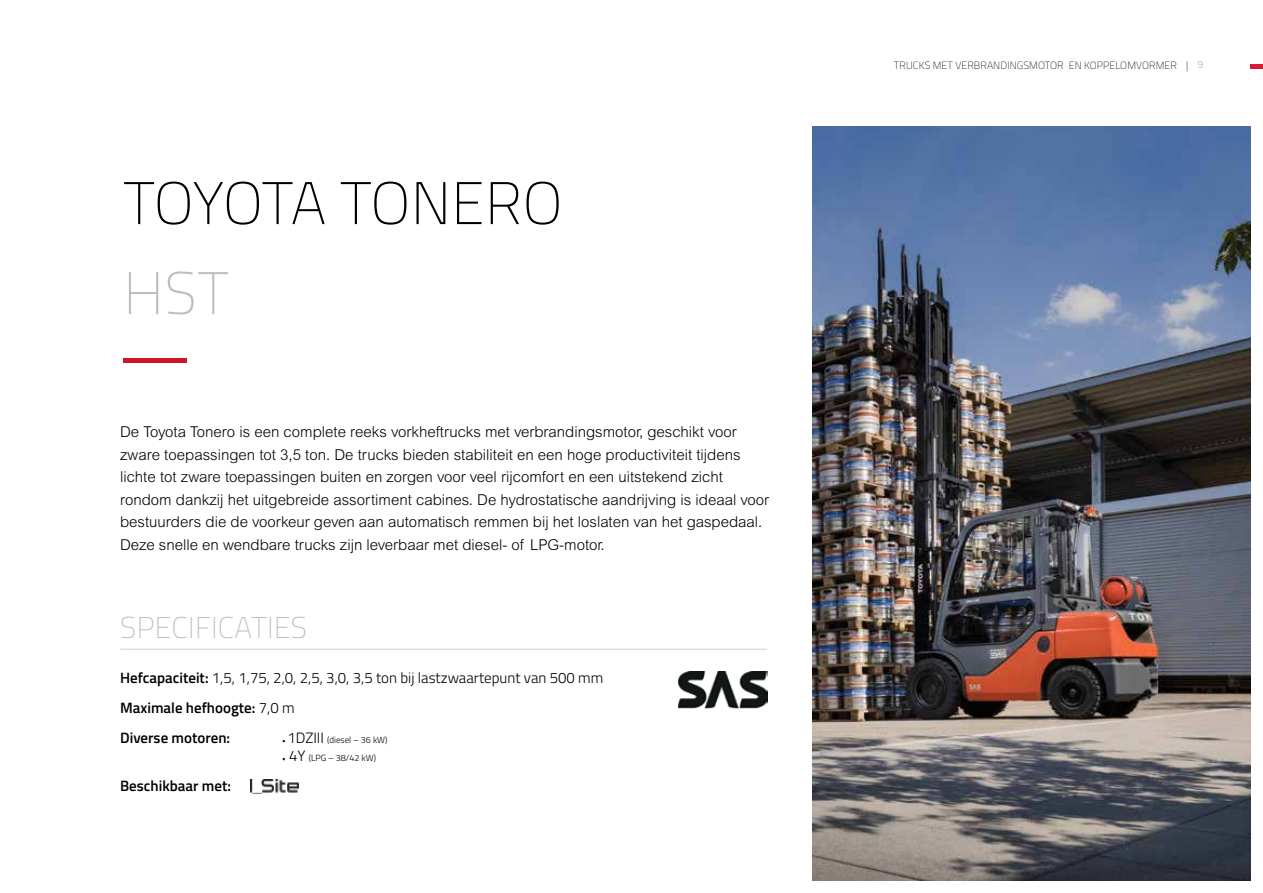
<style>
.page{position:relative;width:1263px;height:893px;background:#fff}
.page>*{position:absolute;margin:0;border:0;box-sizing:border-box;transform-origin:0 0}
.t1{font:100 60px "Titillium";letter-spacing:-.02em;color:#000}
.t2{font:100 60px "Titillium";color:#bcbec0}
.t3{font:100 30px "Titillium";letter-spacing:.01em;color:#bcbec0}
.t4{font:300 15px/22.5px "Arial MT Std";color:#000}
.t5{font:300 15px/30px "Titillium";color:#000}
.t6{font:600 15px "Titillium";color:#000}
.t7{font:100 10.5px "Titillium Web";letter-spacing:.01em;color:#000}
.t8{font:10.5px "Titillium";color:#bcbec0}
.t9{font:300 9px "Titillium";color:#000}
.s1{font-weight:600}
.s2{font-size:7.5px}
.s3{font-size:15px}
</style>
<div class="page">
<div style="left:1250px;top:64px;width:13px;height:5px;background:#da1a32"></div>
<img style="left:812px;top:126px;width:438px;height:754px">
<hr style="left:120px;top:648px;width:647px;height:2px;background:#bcbec0">
<hr style="left:123px;top:358px;width:64px;height:4px;background:#ce1628">
<img style="left:679px;top:672px;width:89px;height:37px">
<img style="left:251px;top:780px;width:48px;height:13px">
<h1 class="t1" style="left:123px;top:160px;width:441px">TOYOTA TONERO</h1>
<h1 class="t2" style="left:123px;top:250px;width:107px">HST</h1>
<p class="t4" style="left:120px;top:421px;width:651px">De Toyota Tonero is een complete reeks vorkheftrucks met verbrandingsmotor, geschikt voor zware toepassingen tot 3,5 ton. De trucks bieden stabiliteit en een hoge productiviteit tijdens lichte tot zware toepassingen buiten en zorgen voor veel rijcomfort en een uitstekend zicht rondom dankzij het uitgebreide assortiment cabines. De hydrostatische aandrijving is ideaal voor bestuurders die de voorkeur geven aan automatisch remmen bij het loslaten van het gaspedaal.<br>Deze snelle en wendbare trucks zijn leverbaar met diesel- of LPG-motor.</p>
<h2 class="t3" style="left:120px;top:606px;width:188px">SPECIFICATIES</h2>
<p class="t5" style="left:120px;top:662px;width:485px"><span class="s1">Hefcapaciteit:</span> 1,5, 1,75, 2,0, 2,5, 3,0, 3,5 ton bij lastzwaartepunt van 500 mm<br><span class="s1">Maximale hefhoogte:</span> 7,0 m<br><span class="s1">Diverse motoren:</span></p>
<p class="t9" style="left:282px;top:733px;width:107px"><span class="s2">•</span> <span class="s3">1DZIII</span> (diesel – 36 kW)</p>
<p class="t9" style="left:282px;top:751px;width:95px"><span class="s2">•</span> <span class="s3">4Y</span> (LPG – 38/42 kW)</p>
<p class="t6" style="left:120px;top:775px;width:112px">Beschikbaar met:</p>
<p class="t7" style="left:894px;top:58px;width:296px">TRUCKS MET VERBRANDINGSMOTOR EN KOPPELOMVORMER |</p>
<p class="t8" style="left:1197px;top:57px;width:7px">9</p>
</div>
